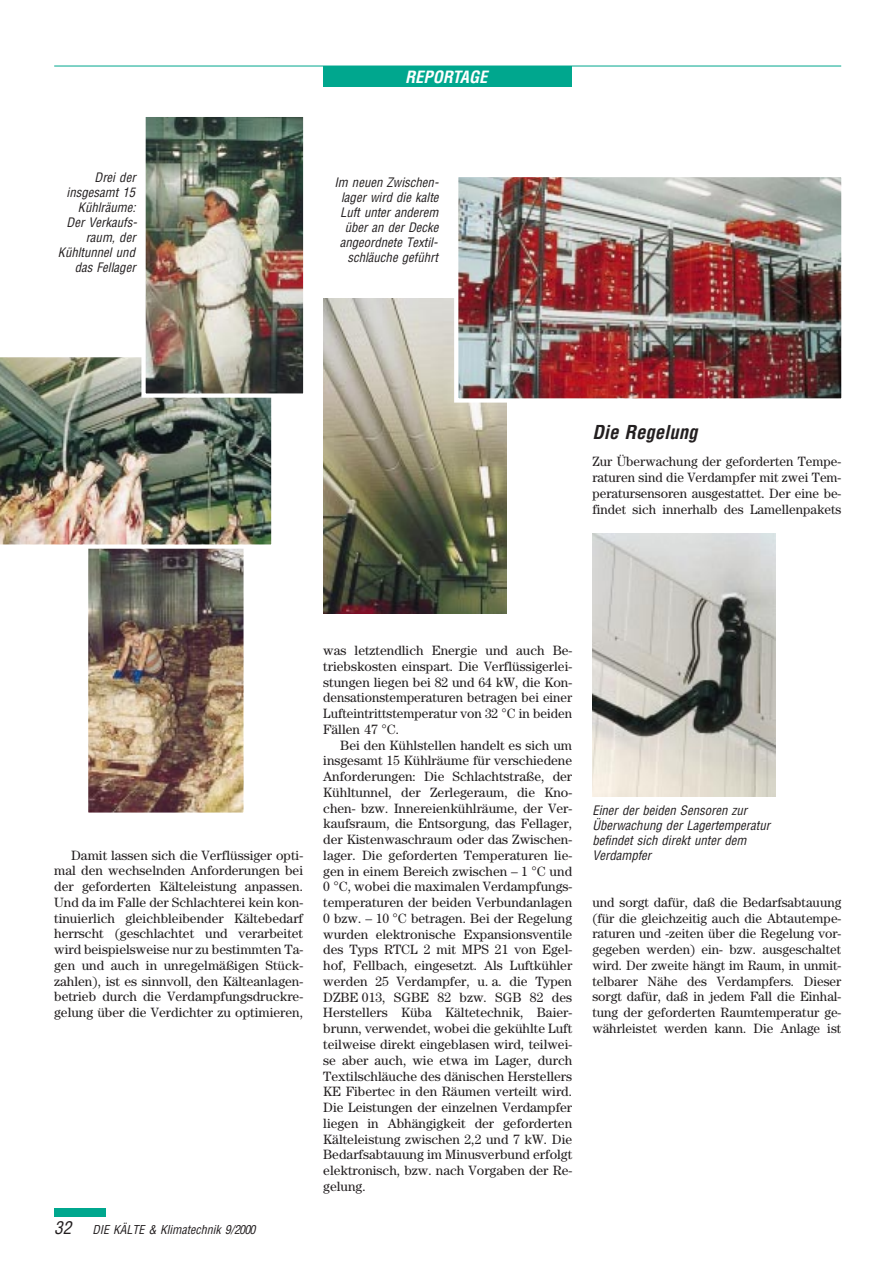
<style>
.page{position:relative;width:893px;height:1262px;background:#fff}
.page>*{position:absolute;margin:0;border:0;box-sizing:border-box;transform-origin:0 0}
.t1{font:italic 700 condensed 18.75px "Helvetica";color:#231f20}
.t2{font:italic 700 condensed 16.5px "Helvetica";color:#fff}
.t3{font:13.5px/15.8px "Century";color:#231f20;text-align:justify}
.t4{font:italic condensed 12.75px/15px "Helvetica";color:#231f20;text-align:right}
.t5{font:italic condensed 12px "Helvetica";color:#231f20}
.s1{font-size:17.25px}
</style>
<div class="page">
<img style="left:89px;top:548px;width:154px;height:264px">
<div style="left:84px;top:534px;width:164px;height:283px;border:4px solid #fff"></div>
<div style="left:323px;top:66px;width:249px;height:20px;background:#00a78e"></div>
<hr style="left:54px;top:66px;width:787px;height:1px;background:#00a78e">
<div style="left:54px;top:1208px;width:51px;height:8px;background:#00a78e"></div>
<img style="left:323px;top:299px;width:183px;height:314px">
<img style="left:459px;top:178px;width:381px;height:219px">
<div style="left:454px;top:173px;width:391px;height:229px;border:4px solid #fff"></div>
<img style="left:592px;top:534px;width:183px;height:262px">
<img style="left:0;top:357px;width:272px;height:191px">
<img style="left:146px;top:118px;width:156px;height:275px">
<div style="left:141px;top:113px;width:166px;height:285px;border:4px solid #fff"></div>
<p class="t4" style="left:58px;top:171px;width:83px">Drei der insgesamt 15<br>Kühlräume:<br>Der Verkaufs&shy;raum, der<br>Kühltunnel und das Fellager</p>
<p class="t2" style="left:405px;top:70px;width:87px">REPORTAGE</p>
<p class="t4" style="left:334px;top:176px;width:108px">Im neuen Zwischen&shy;lager wird die kalte<br>Luft unter anderem über an der Decke angeordnete Textil&shy;schläuche geführt</p>
<h1 class="t1" style="left:592px;top:425px;width:110px">Die Regelung</h1>
<p class="t3" style="left:592px;top:455px;width:250px">Zur Überwachung der geforderten Tempe&shy;raturen sind die Verdampfer mit zwei Tem&shy;peratursensoren ausgestattet. Der eine be&shy;findet sich innerhalb des Lamellenpakets</p>
<p class="t3" style="left:54px;top:848px;width:250px;text-indent:17px">Damit lassen sich die Verflüssiger opti&shy;mal den wechselnden Anforderungen bei der geforderten Kälteleistung anpassen.<br>Und da im Falle der Schlachterei kein kon&shy;tinuierlich gleichbleibender Kältebedarf herrscht (geschlachtet und verarbeitet wird beispielsweise nur zu bestimmten Ta&shy;gen und auch in unregelmäßigen Stück&shy;zahlen), ist es sinnvoll, den Kälteanlagen&shy;betrieb durch die Verdampfungsdruckre&shy;gelung über die Verdichter zu optimieren,</p>
<p class="t5" style="left:54px;top:1224px;width:205px"><span class="s1">32</span> DIE KÄLTE &amp; Klimatechnik 9/2000</p>
<p class="t3" style="left:323px;top:643px;width:250px">was letztendlich Energie und auch Be&shy;triebskosten einspart. Die Verflüssigerlei&shy;stungen liegen bei 82 und 64 kW, die Kon&shy;densationstemperaturen betragen bei einer Lufteintrittstemperatur von 32 °C in beiden Fällen 47 °C.</p>
<p class="t3" style="left:323px;top:738px;width:250px;text-indent:17px">Bei den Kühlstellen handelt es sich um insgesamt 15 Kühlräume für verschiedene Anforderungen: Die Schlachtstraße, der Kühltunnel, der Zerlegeraum, die Kno&shy;chen- bzw. Innereienkühlräume, der Ver&shy;kaufsraum, die Entsorgung, das Fellager, der Kistenwaschraum oder das Zwischen&shy;lager. Die geforderten Temperaturen lie&shy;gen in einem Bereich zwischen – 1 °C und 0 °C, wobei die maximalen Verdampfungs&shy;temperaturen der beiden Verbundanlagen 0 bzw. – 10 °C betragen. Bei der Regelung wurden elektronische Expansionsventile des Typs RTCL 2 mit MPS 21 von Egel&shy;hof, Fellbach, eingesetzt. Als Luftkühler werden 25 Verdampfer, u. a. die Typen DZBE 013, SGBE 82 bzw. SGB 82 des Herstellers Küba Kältetechnik, Baier&shy;brunn, verwendet, wobei die gekühlte Luft teilweise direkt eingeblasen wird, teilwei&shy;se aber auch, wie etwa im Lager, durch Textilschläuche des dänischen Herstellers KE Fibertec in den Räumen verteilt wird.<br>Die Leistungen der einzelnen Verdampfer liegen in Abhängigkeit der geforderten Kälteleistung zwischen 2,2 und 7 kW. Die Bedarfsabtauung im Minusverbund erfolgt elektronisch, bzw. nach Vorgaben der Re&shy;gelung.</p>
<p class="t4" style="left:592px;top:803px;width:182px;text-align:left">Einer der beiden Sensoren zur<br>Überwachung der Lagertemperatur befindet sich direkt unter dem<br>Verdampfer</p>
<p class="t3" style="left:592px;top:895px;width:250px">und sorgt dafür, daß die Bedarfsabtauung (für die gleichzeitig auch die Abtautempe&shy;raturen und -zeiten über die Regelung vor&shy;gegeben werden) ein- bzw. ausgeschaltet wird. Der zweite hängt im Raum, in unmit&shy;telbarer Nähe des Verdampfers. Dieser sorgt dafür, daß in jedem Fall die Einhal&shy;tung der geforderten Raumtemperatur ge&shy;währleistet werden kann. Die Anlage ist</p>
</div>
